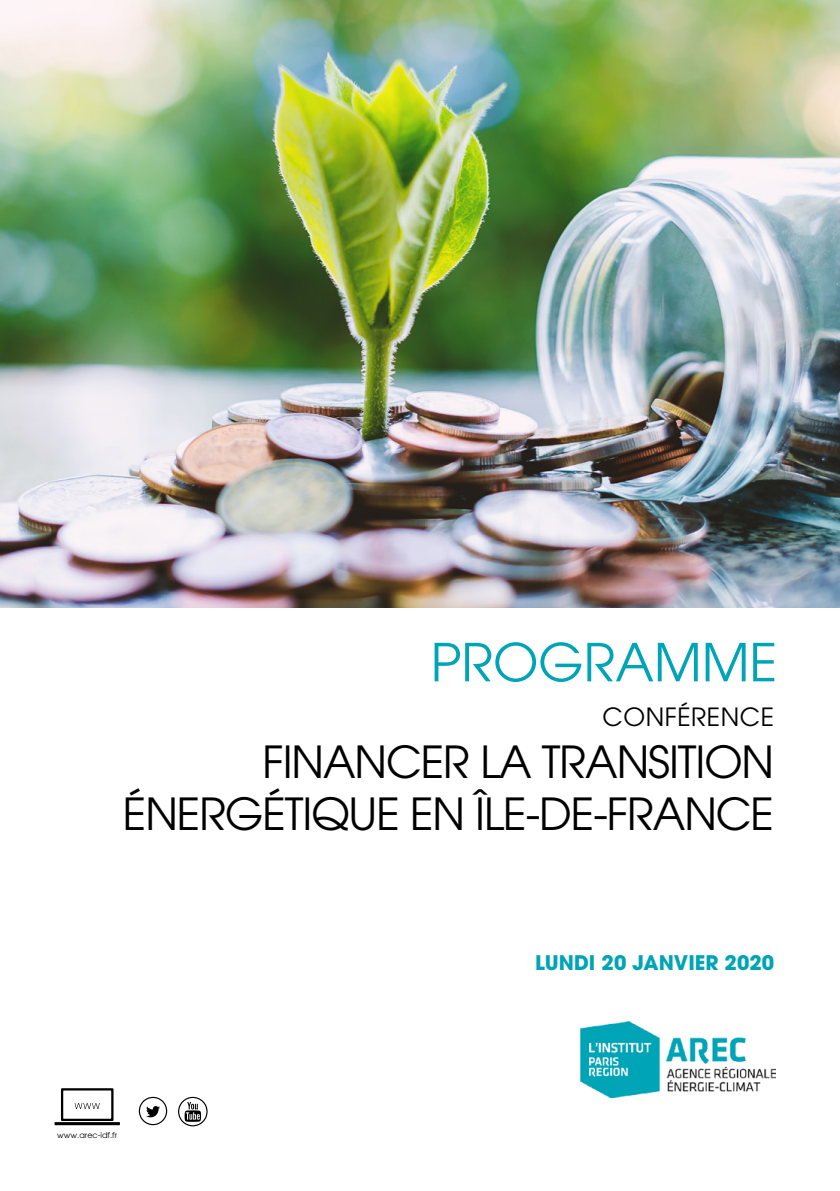
<style>
.page{position:relative;width:840px;height:1191px;background:#fff}
.page>*{position:absolute;margin:0;border:0;box-sizing:border-box;transform-origin:0 0}
.page_1___PROGRAMME{font:52px "Avant Garde";color:#00a4b7}
.page_1___sous-titre{font:44px/52px "Avant Garde";letter-spacing:-.025em;color:#000;text-align:right}
.page_1___sous-titre-2{font:25px "Avant Garde";letter-spacing:.02em;color:#000}
.page_1___date{font:700 20px "Avant Garde";color:#00a4b7}
.t1{font:8px "Avant Garde";color:#000}
</style>
<div class="page">
<hr style="left:54px;top:1122px;width:66px;height:3px;background:#000">
<div style="left:61px;top:1088px;width:52px;height:33px;border:2px solid #000"></div>
<svg style="left:75px;top:1103px;width:25px;height:6px"></svg>
<div style="left:139px;top:1096px;width:28px;height:29px;border:1px solid #000;border-radius:50%"></div>
<svg style="left:146px;top:1106px;width:14px;height:11px"></svg>
<div style="left:178px;top:1096px;width:29px;height:30px;border:1px solid #000;border-radius:50%"></div>
<svg style="left:184px;top:1102px;width:17px;height:19px"></svg>
<img style="left:580px;top:1021px;width:195px;height:76px">
<img style="left:0;top:0;width:839px;height:608px">
<p class="page_1___PROGRAMME" style="left:430px;top:631px;width:348px">PROGRAMME</p>
<p class="page_1___sous-titre-2" style="left:602px;top:702px;width:173px">CONFÉRENCE</p>
<p class="page_1___sous-titre" style="left:123px;top:736px;width:652px">FINANCER LA TRANSITION<br>ÉNERGÉTIQUE EN ÎLE-DE-FRANCE</p>
<p class="page_1___date" style="left:535px;top:949px;width:240px">LUNDI 20 JANVIER 2020</p>
<p class="t1" style="left:57px;top:1129px;width:61px">www.arec-idf.fr</p>
</div>
